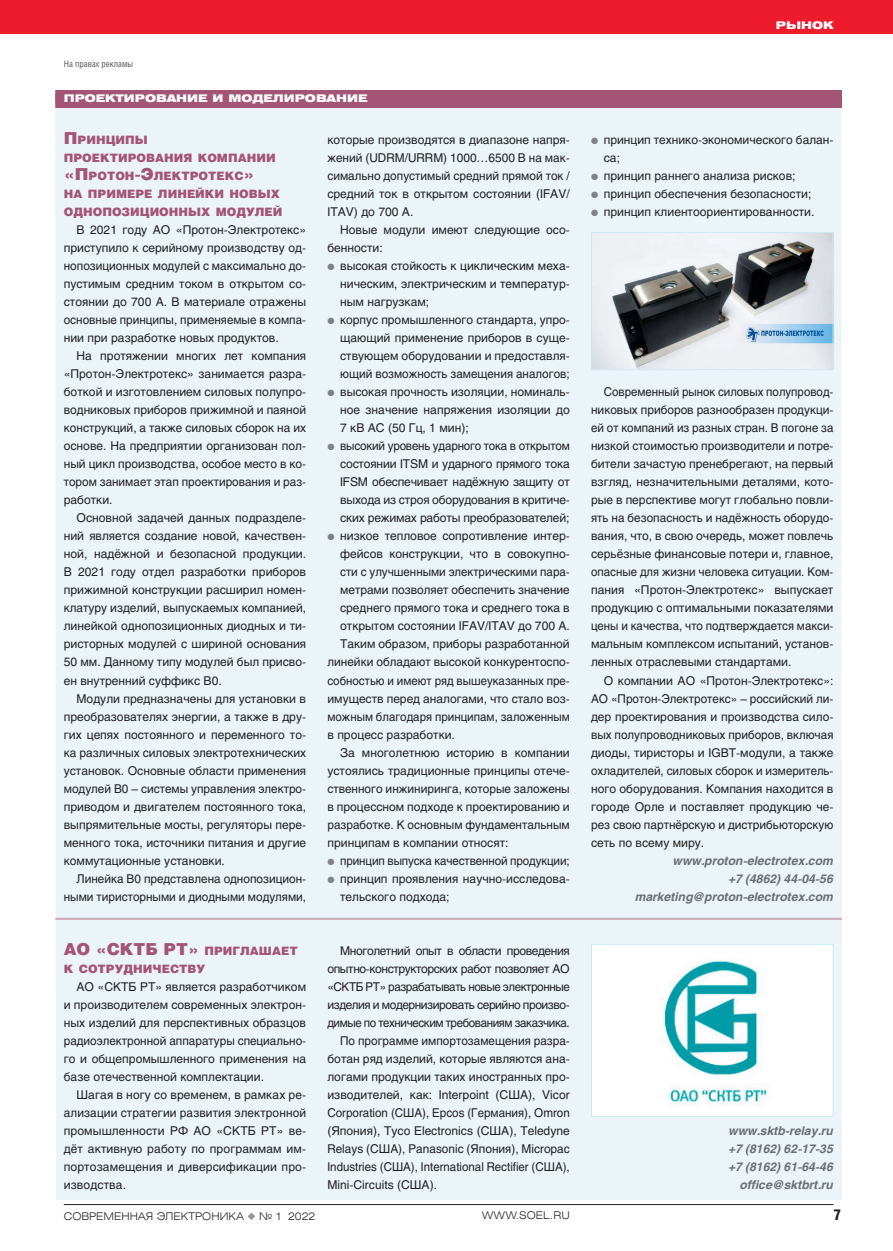
<style>
.page{position:relative;width:893px;height:1251px;background:#fff}
.page>*{position:absolute;margin:0;border:0;box-sizing:border-box;transform-origin:0 0}
.НОВОСТИ_Заголовок{font:16.5px "Helios Black C";color:#a45475}
.t1{font:15px "Helios Cond Black C";color:#231f20}
.НОВОСТИ_Текст{font:12px/18px "Helios C";color:#231f20;text-align:justify}
.НОВОСТИ_Текст-2{font:12px/18px "Helios C";color:#231f20;text-align:justify;scale:.95 1}
.НОВОСТИ_Текст-3{font:12px/18px "Helios C";color:#231f20;text-align:justify;scale:.96 1}
.НОВОСТИ_Подпись{font:italic 700 12px/18px "Helios C";color:#6c6d70;text-align:right}
.НОВОСТИ_Заголовок-2{font:11.55px/18px "Helios Black C";color:#a45475}
.t2{font:10.5px "Helios Ext Light C";color:#231f20}
.Соврем_технологии_ру{font:10.5px "Helios Ext Black C";color:#fff}
.t3{font:9px "Helios Cond C";color:#57585a}
.s1{font-size:16.5px}
.s2{font-size:11.55px}
.s3{color:#808285}
.s4{color:#939598}
</style>
<div class="page">
<div style="left:0;top:0;width:893px;height:34px;background:#ee1b2d"></div>
<hr style="left:64px;top:1203px;width:769px;height:1px;background:#231f20">
<div style="left:55px;top:108px;width:787px;height:1091px;background:#ebf5f9"></div>
<img style="left:593px;top:234px;width:238px;height:134px">
<div style="left:591px;top:232px;width:242px;height:138px;border:1px solid #cee8f4"></div>
<hr style="left:55px;top:917px;width:787px;height:1px;background:#ca9fac">
<hr style="left:55px;top:918px;width:787px;height:1px;background:#ca9fac">
<div style="left:55px;top:90px;width:787px;height:18px;background:#a45475"></div>
<div style="left:591px;top:944px;width:242px;height:172px;background:#fff"></div>
<img style="left:661px;top:961px;width:110px;height:145px">
<div style="left:591px;top:944px;width:242px;height:172px;border:1px solid #cee8f4"></div>
<p class="t3" style="left:64px;top:58px;width:71px">На правах рекламы</p>
<p class="Соврем_технологии_ру" style="left:64px;top:92px;width:305px">ПРОЕКТИРОВАНИЕ И МОДЕЛИРОВАНИЕ</p>
<p class="НОВОСТИ_Заголовок-2" style="left:64px;top:130px;width:220px"><span class="s1">П</span>ринципы<br>проектирования компании <span class="s1">«П</span> ротон<span class="s1">-Э</span>лектротекс<span class="s1">»<br></span>на примере линейки новых однопозиционных модулей</p>
<p class="НОВОСТИ_Текст" style="left:64px;top:221px;width:244px;text-indent:13px">В 2021 году АО «Протон-Электротекс» приступило к серийному производству од&shy;нопозиционных модулей с максимально до&shy;пустимым средним током в открытом со&shy;стоянии до 700 А. В материале отражены основные принципы, применяемые в компа&shy;нии при разработке новых продуктов.</p>
<p class="НОВОСТИ_Текст" style="left:64px;top:347px;width:244px;text-indent:13px">На протяжении многих лет компания «Протон-Электротекс» занимается разра&shy;боткой и изготовлением силовых полупро&shy;водниковых приборов прижимной и паяной конструкций, а также силовых сборок на их основе. На предприятии организован пол&shy;ный цикл производства, особое место в ко&shy;тором занимает этап проектирования и раз&shy;работки.</p>
<p class="НОВОСТИ_Текст" style="left:64px;top:509px;width:244px;text-indent:13px">Основной задачей данных подразделе&shy;ний является создание новой, качествен&shy;ной, надёжной и безопасной продукции.<br>В 2021 году отдел разработки приборов прижимной конструкции расширил номен&shy;клатуру изделий, выпускаемых компанией, линейкой однопозиционных диодных и ти&shy;ристорных модулей с шириной основания 50 мм. Данному типу модулей был присво&shy;ен внутренний суффикс В0.</p>
<p class="НОВОСТИ_Текст" style="left:64px;top:689px;width:244px;text-indent:13px">Модули предназначены для установки в преобразователях энергии, а также в дру&shy;гих цепях постоянного и переменного то&shy;ка различных силовых электротехнических установок. Основные области применения модулей В0 – системы управления электро&shy;приводом и двигателем постоянного тока, выпрямительные мосты, регуляторы пере&shy;менного тока, источники питания и другие коммутационные установки.</p>
<p class="НОВОСТИ_Текст" style="left:64px;top:869px;width:244px;text-align:right">Линейка В0 представлена однопозицион&shy;ными тиристорными и диодными модулями,</p>
<p class="НОВОСТИ_Заголовок" style="left:64px;top:938px;width:235px">АО «СКТБ РТ » <span class="s2">приглашает</span></p>
<p class="НОВОСТИ_Заголовок-2" style="left:64px;top:958px;width:143px">к сотрудничеству</p>
<p class="НОВОСТИ_Текст" style="left:64px;top:977px;width:244px;text-indent:13px">АО «СКТБ РТ» является разработчиком и производителем современных электрон&shy;ных изделий для перспективных образцов радиоэлектронной аппаратуры специально&shy;го и общепромышленного применения на базе отечественной комплектации.</p>
<p class="НОВОСТИ_Текст" style="left:64px;top:1085px;width:244px;text-indent:13px">Шагая в ногу со временем, в рамках ре&shy;ализации стратегии развития электронной промышленности РФ АО «СКТБ РТ» ве&shy;дёт активную работу по программам им&shy;портозамещения и диверсификации про&shy;изводства.</p>
<p class="НОВОСТИ_Текст" style="left:327px;top:131px;width:244px">которые производятся в диапазоне напря&shy;жений (UDRM/URRM) 1000…6500 В на мак&shy;симально допустимый средний прямой ток / средний ток в открытом состоянии (IFAV/ ITAV) до 700 А.</p>
<p class="НОВОСТИ_Текст" style="left:327px;top:221px;width:244px;text-indent:13px">Новые модули имеют следующие осо&shy;бенности:</p>
<p class="НОВОСТИ_Текст" style="left:340px;top:257px;width:231px;text-indent:-13px"><span class="s3">●</span> высокая стойкость к циклическим меха&shy;ническим, электрическим и температур&shy;ным нагрузкам;</p>
<p class="НОВОСТИ_Текст" style="left:340px;top:311px;width:231px;text-indent:-13px"><span class="s3">●</span> корпус промышленного стандарта, упро&shy;щающий применение приборов в суще&shy;ствующем оборудовании и предоставля&shy;ющий возможность замещения аналогов;</p>
<p class="НОВОСТИ_Текст" style="left:340px;top:383px;width:231px;text-indent:-13px"><span class="s3">●</span> высокая прочность изоляции, номиналь&shy;ное значение напряжения изоляции до 7 кВ АС (50 Гц, 1 мин);</p>
<p class="НОВОСТИ_Текст-3" style="left:340px;top:437px;width:241px;text-indent:-13px"><span class="s3">●</span> высокий уровень ударного тока в открытом состоянии ITSM и ударного прямого тока IFSM обеспечивает надёжную защиту от выхода из строя оборудования в критиче&shy;ских режимах работы преобразователей;</p>
<p class="НОВОСТИ_Текст" style="left:340px;top:527px;width:231px;text-indent:-13px"><span class="s3">●</span> низкое тепловое сопротивление интер&shy;фейсов конструкции, что в совокупно&shy;сти с улучшенными электрическими пара&shy;метрами позволяет обеспечить значение среднего прямого тока и среднего тока в открытом состоянии IFAV/ITAV до 700 А.</p>
<p class="НОВОСТИ_Текст" style="left:327px;top:635px;width:244px;text-indent:13px">Таким образом, приборы разработанной линейки обладают высокой конкурентоспо&shy;собностью и имеют ряд вышеуказанных пре&shy;имуществ перед аналогами, что стало воз&shy;можным благодаря принципам, заложенным в процесс разработки.</p>
<p class="НОВОСТИ_Текст" style="left:327px;top:743px;width:244px;text-indent:13px">За многолетнюю историю в компании устоялись традиционные принципы отече&shy;ственного инжиниринга, которые заложены в процессном подходе к проектированию и разработке. К основным фундаментальным принципам в компании относят:</p>
<p class="НОВОСТИ_Текст-3" style="left:327px;top:851px;width:254px"><span class="s3">●</span> принцип выпуска качественной продукции;</p>
<p class="НОВОСТИ_Текст" style="left:340px;top:869px;width:231px;text-indent:-13px"><span class="s3">●</span> принцип проявления научно-исследова&shy;тельского подхода;</p>
<p class="НОВОСТИ_Текст" style="left:327px;top:941px;width:244px;text-indent:13px">Многолетний опыт в области проведения опытно-конструкторских работ позволяет АО «СКТБ РТ» разрабатывать новые электронные изделия и модернизировать серийно произво&shy;димые по техническим требованиям заказчика.</p>
<p class="НОВОСТИ_Текст" style="left:327px;top:1031px;width:244px;text-indent:13px">По программе импортозамещения разра&shy;ботан ряд изделий, которые являются ана&shy;логами продукции таких иностранных про&shy;изводителей, как: Interpoint (США), Vicor Corporation (США), Epcos (Германия), Omron (Япония), Tyco Electronics (США), Teledyne Relays (США), Panasonic (Япония), Micropac Industries (США), International Rectifier (США), Mini-Circuits (США).</p>
<p class="t2" style="left:64px;top:1208px;width:253px">СОВРЕМЕННАЯ ЭЛЕКТРОНИКА <span class="s4">◆</span> № 1 2022</p>
<p class="t2" style="left:482px;top:1208px;width:89px">WWW.SOEL.RU</p>
<p class="Соврем_технологии_ру" style="left:776px;top:19px;width:59px">РЫНОК</p>
<p class="НОВОСТИ_Текст" style="left:604px;top:131px;width:231px;text-indent:-13px"><span class="s3">●</span> принцип технико-экономического балан&shy;са;</p>
<p class="НОВОСТИ_Текст" style="left:591px;top:167px;width:206px"><span class="s3">●</span> принцип раннего анализа рисков;</p>
<p class="НОВОСТИ_Текст" style="left:591px;top:185px;width:222px"><span class="s3">●</span> принцип обеспечения безопасности;</p>
<p class="НОВОСТИ_Текст" style="left:591px;top:203px;width:225px"><span class="s3">●</span> принцип клиентоориентированности.</p>
<p class="НОВОСТИ_Текст-2" style="left:591px;top:383px;width:257px;text-indent:13px">Современный рынок силовых полупровод&shy;никовых приборов разнообразен продукци&shy;ей от компаний из разных стран. В погоне за низкой стоимостью производители и потре&shy;бители зачастую пренебрегают, на первый взгляд, незначительными деталями, кото&shy;рые в перспективе могут глобально повли&shy;ять на безопасность и надёжность оборудо&shy;вания, что, в свою очередь, может повлечь серьёзные финансовые потери и, главное, опасные для жизни человека ситуации. Ком&shy;пания «Протон-Электротекс» выпускает продукцию с оптимальными показателями цены и качества, что подтверждается макси&shy;мальным комплексом испытаний, установ&shy;ленных отраслевыми стандартами.</p>
<p class="НОВОСТИ_Текст" style="left:591px;top:671px;width:244px;text-indent:13px">О компании АО «Протон-Электротекс»:<br>АО «Протон-Электротекс» – российский ли&shy;дер проектирования и производства сило&shy;вых полупроводниковых приборов, включая диоды, тиристоры и IGBT-модули, а также охладителей, силовых сборок и измеритель&shy;ного оборудования. Компания находится в городе Орле и поставляет продукцию че&shy;рез свою партнёрскую и дистрибьюторскую сеть по всему миру.</p>
<p class="НОВОСТИ_Подпись" style="left:673px;top:851px;width:162px">www.proton-electrotex.com</p>
<p class="НОВОСТИ_Подпись" style="left:635px;top:869px;width:200px">+7 (4862) 44-04-56 marketing@proton-electrotex.com</p>
<p class="НОВОСТИ_Подпись" style="left:729px;top:1121px;width:106px">www.sktb-relay.ru</p>
<p class="НОВОСТИ_Подпись" style="left:729px;top:1139px;width:106px">+7 (8162) 62-17-35</p>
<p class="НОВОСТИ_Подпись" style="left:729px;top:1157px;width:106px">+7 (8162) 61-64-46</p>
<p class="НОВОСТИ_Подпись" style="left:740px;top:1175px;width:95px">office@sktbrt.ru</p>
<p class="t1" style="left:833px;top:1205px;width:9px">7</p>
</div>
